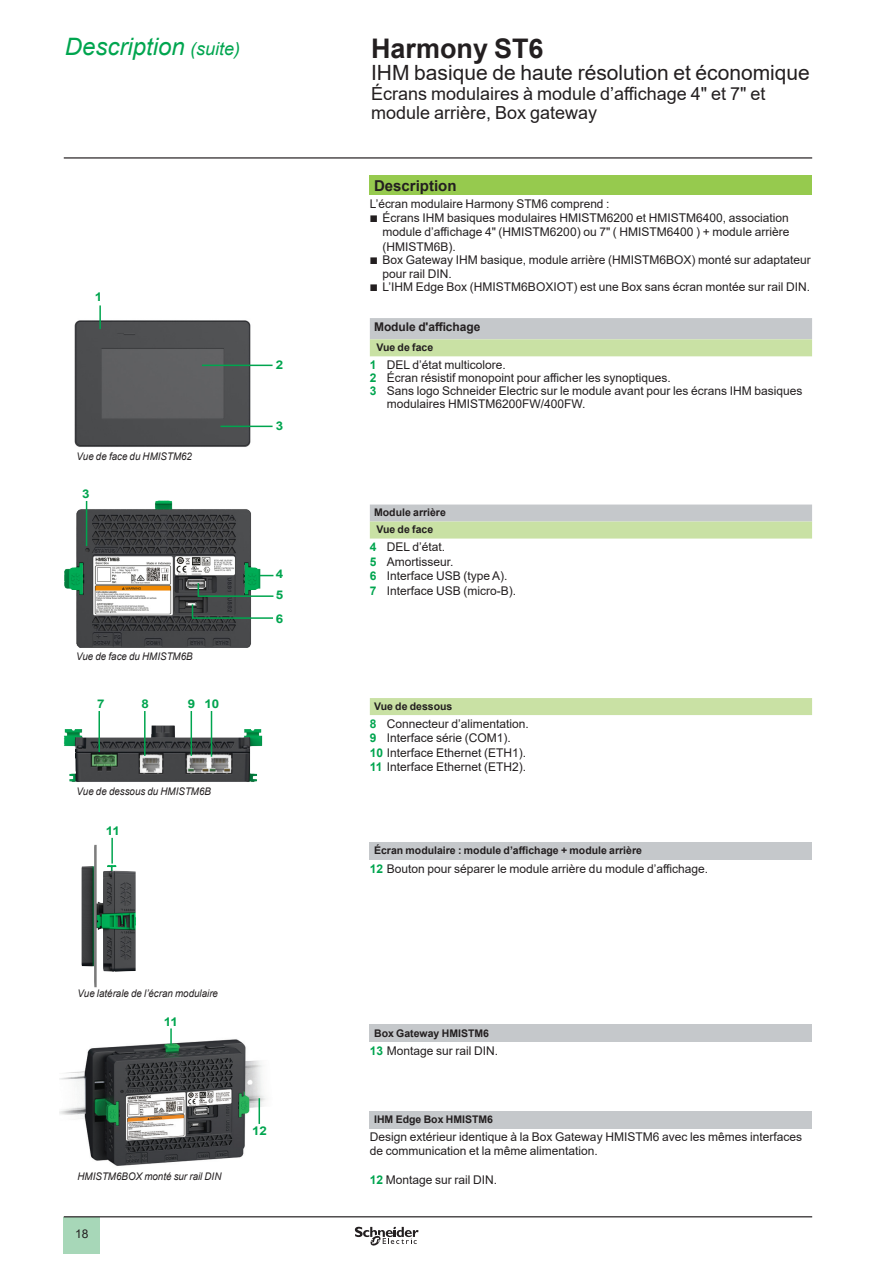
<style>
.page{position:relative;width:893px;height:1263px;background:#fff}
.page>*{position:absolute;margin:0;border:0;box-sizing:border-box;transform-origin:0 0}
._0_TitleLev1{font:700 27px "Arial";color:#231f20}
._0_Topic{font:italic 24px "Arial";color:#00a54f}
._0_TitleLev2{font:21px "Arial";color:#231f20}
._0_TitleLev3{font:18px/19.5px "Arial";color:#231f20}
.Cell_Section_2__10{font:700 15px "Arial";color:#231f20}
._1_List_Num__8__2{font:12px/14.4px "Arial";color:#231f20}
.Cell_Text__8__Flush{font:12px "Arial";color:#231f20}
.t1{font:700 12px "Arial";letter-spacing:-.03em;color:#00a54f;scale:1.11 1}
.Cell_Section_3__8{font:700 12px "Arial";letter-spacing:-.005em;color:#231f20}
.Cell_Section_4__7{font:700 10.5px "Arial";color:#231f20}
._2_Legend__7{font:italic 10.5px "Arial";color:#231f20;scale:.93 1}
.s1{font-size:18px}
.s2{font-family:"Graph Schneider"}
.s3{font-weight:700;color:#00a54f}
</style>
<div class="page">
<hr style="left:64px;top:157px;width:748px;height:2px;background:#231f20">
<div style="left:64px;top:1217px;width:36px;height:37px;background:#a7d7b8"></div>
<hr style="left:64px;top:1216px;width:748px;height:1px;background:#231f20">
<svg style="left:355px;top:1226px;width:64px;height:20px"></svg>
<div style="left:370px;top:176px;width:442px;height:19px;background:#96ca4e"></div>
<div style="left:370px;top:318px;width:442px;height:21px;background:#c5c8cb"></div>
<svg style="left:370px;top:339px;width:442px;height:376px"></svg>
<div style="left:370px;top:843px;width:442px;height:17px;background:#c5c8cb"></div>
<div style="left:370px;top:1025px;width:442px;height:17px;background:#c5c8cb"></div>
<div style="left:370px;top:1111px;width:442px;height:17px;background:#c5c8cb"></div>
<img style="left:74px;top:320px;width:182px;height:127px">
<hr style="left:99px;top:305px;width:2px;height:24px;background:#00a54f">
<hr style="left:202px;top:365px;width:71px;height:1px;background:#00a54f">
<hr style="left:220px;top:426px;width:53px;height:1px;background:#00a54f">
<img style="left:64px;top:500px;width:196px;height:148px">
<hr style="left:86px;top:501px;width:1px;height:45px;background:#00a54f">
<svg style="left:260px;top:575px;width:13px;height:1px"></svg>
<svg style="left:191px;top:582px;width:83px;height:38px"></svg>
<img style="left:64px;top:725px;width:198px;height:57px">
<hr style="left:98px;top:711px;width:2px;height:41px;background:#00a54f">
<hr style="left:144px;top:711px;width:2px;height:45px;background:#00a54f">
<hr style="left:191px;top:711px;width:1px;height:45px;background:#00a54f">
<hr style="left:211px;top:711px;width:1px;height:46px;background:#00a54f">
<img style="left:82px;top:845px;width:54px;height:142px">
<hr style="left:111px;top:838px;width:2px;height:25px;background:#00a54f">
<img style="left:60px;top:1039px;width:206px;height:127px">
<svg style="left:170px;top:1028px;width:2px;height:16px"></svg>
<svg style="left:259px;top:1098px;width:1px;height:26px"></svg>
<p class="_0_Topic" style="left:65px;top:31px;width:177px">Description <span class="s1">(suite)</span></p>
<p class="_0_TitleLev1" style="left:371px;top:29px;width:174px">Harmony ST6</p>
<p class="_0_TitleLev2" style="left:371px;top:58px;width:440px">IHM basique de haute résolution et économique</p>
<p class="_0_TitleLev3" style="left:371px;top:83px;width:396px">Écrans modulaires à module d’affichage 4" et 7" et module arrière, Box gateway</p>
<p class="t1" style="left:95px;top:288px;width:8px">1</p>
<p class="_2_Legend__7" style="left:77px;top:449px;width:126px">Vue de face du HMISTM62</p>
<p class="t1" style="left:82px;top:485px;width:8px">3</p>
<p class="_2_Legend__7" style="left:76px;top:650px;width:127px">Vue de face du HMISTM6B</p>
<p class="t1" style="left:97px;top:696px;width:8px">7</p>
<p class="t1" style="left:142px;top:696px;width:8px">8</p>
<p class="t1" style="left:188px;top:696px;width:8px">9</p>
<p class="t1" style="left:204px;top:696px;width:15px">10</p>
<p class="_2_Legend__7" style="left:77px;top:785px;width:146px">Vue de dessous du HMISTM6B</p>
<p class="t1" style="left:106px;top:822px;width:14px">11</p>
<p class="t1" style="left:276px;top:356px;width:8px">2</p>
<p class="t1" style="left:276px;top:417px;width:8px">3</p>
<p class="t1" style="left:276px;top:565px;width:8px">4</p>
<p class="t1" style="left:276px;top:586px;width:8px">5</p>
<p class="t1" style="left:276px;top:610px;width:8px">6</p>
<p class="_2_Legend__7" style="left:78px;top:986px;width:152px">Vue latérale de l’écran modulaire</p>
<p class="t1" style="left:164px;top:1014px;width:14px">11</p>
<p class="_2_Legend__7" style="left:78px;top:1170px;width:156px">HMISTM6BOX monté sur rail DIN</p>
<p class="_1_List_Num__8__2" style="left:75px;top:1226px;width:15px">18</p>
<p class="t1" style="left:252px;top:1122px;width:15px">12</p>
<p class="Cell_Section_2__10" style="left:374px;top:175px;width:84px">Description</p>
<p class="Cell_Text__8__Flush" style="left:370px;top:195px;width:241px">L’écran modulaire Harmony STM6 comprend :</p>
<p class="_1_List_Num__8__2" style="left:383px;top:210px;width:408px;text-align:justify;text-indent:-13px"><span class="s2">b</span> Écrans IHM basiques modulaires HMISTM6200 et HMISTM6400, association module d’affichage 4" (HMISTM6200) ou 7" ( HMISTM6400 ) + module arrière (HMISTM6B).</p>
<p class="_1_List_Num__8__2" style="left:383px;top:252px;width:430px;text-indent:-13px"><span class="s2">b</span> Box Gateway IHM basique, module arrière (HMISTM6BOX) monté sur adaptateur pour rail DIN.</p>
<p class="_1_List_Num__8__2" style="left:370px;top:280px;width:442px"><span class="s2">b</span> L’IHM Edge Box (HMISTM6BOXIOT) est une Box sans écran montée sur rail DIN.</p>
<p class="Cell_Section_3__8" style="left:374px;top:318px;width:108px">Module d'affichage</p>
<p class="Cell_Section_4__7" style="left:376px;top:340px;width:58px">Vue de face</p>
<p class="_1_List_Num__8__2" style="left:370px;top:358px;width:137px"><span class="s3">1</span> DEL d’état multicolore.</p>
<p class="_1_List_Num__8__2" style="left:370px;top:371px;width:302px"><span class="s3">2</span> Écran résistif monopoint pour afficher les synoptiques.</p>
<p class="_1_List_Num__8__2" style="left:387px;top:384px;width:417px;line-height:13px;text-indent:-17px"><span class="s3">3</span> Sans logo Schneider Electric sur le module avant pour les écrans IHM basiques modulaires HMISTM6200FW/400FW.</p>
<p class="Cell_Section_4__7" style="left:374px;top:505px;width:73px">Module arrière</p>
<p class="Cell_Section_4__7" style="left:376px;top:522px;width:58px">Vue de face</p>
<p class="_1_List_Num__8__2" style="left:370px;top:540px;width:77px"><span class="s3">4</span> DEL d’état.</p>
<p class="_1_List_Num__8__2" style="left:370px;top:554px;width:85px"><span class="s3">5</span> Amortisseur.</p>
<p class="_1_List_Num__8__2" style="left:370px;top:569px;width:139px"><span class="s3">6</span> Interface USB (type A).</p>
<p class="_1_List_Num__8__2" style="left:370px;top:583px;width:148px"><span class="s3">7</span> Interface USB (micro-B).</p>
<p class="Cell_Section_4__7" style="left:374px;top:699px;width:80px">Vue de dessous</p>
<p class="_1_List_Num__8__2" style="left:370px;top:716px;width:161px"><span class="s3">8</span> Connecteur d’alimentation.</p>
<p class="_1_List_Num__8__2" style="left:370px;top:731px;width:143px"><span class="s3">9</span> Interface série (COM1).</p>
<p class="_1_List_Num__8__2" style="left:370px;top:745px;width:158px"><span class="s3">10</span> Interface Ethernet (ETH1).</p>
<p class="_1_List_Num__8__2" style="left:370px;top:760px;width:158px"><span class="s3">11</span> Interface Ethernet (ETH2).</p>
<p class="Cell_Section_4__7" style="left:374px;top:843px;width:269px">Écran modulaire : module d’affichage + module arrière</p>
<p class="_1_List_Num__8__2" style="left:370px;top:861px;width:340px"><span class="s3">12</span> Bouton pour séparer le module arrière du module d’affichage.</p>
<p class="Cell_Section_4__7" style="left:374px;top:1025px;width:116px">Box Gateway HMISTM6</p>
<p class="_1_List_Num__8__2" style="left:370px;top:1043px;width:130px"><span class="s3">13</span> Montage sur rail DIN.</p>
<p class="Cell_Section_4__7" style="left:374px;top:1112px;width:120px">IHM Edge Box HMISTM6</p>
<p class="_1_List_Num__8__2" style="left:370px;top:1129px;width:434px">Design extérieur identique à la Box Gateway HMISTM6 avec les mêmes interfaces de communication et la même alimentation.</p>
<p class="_1_List_Num__8__2" style="left:370px;top:1173px;width:129px"><span class="s3">12</span> Montage sur rail DIN.</p>
</div>
